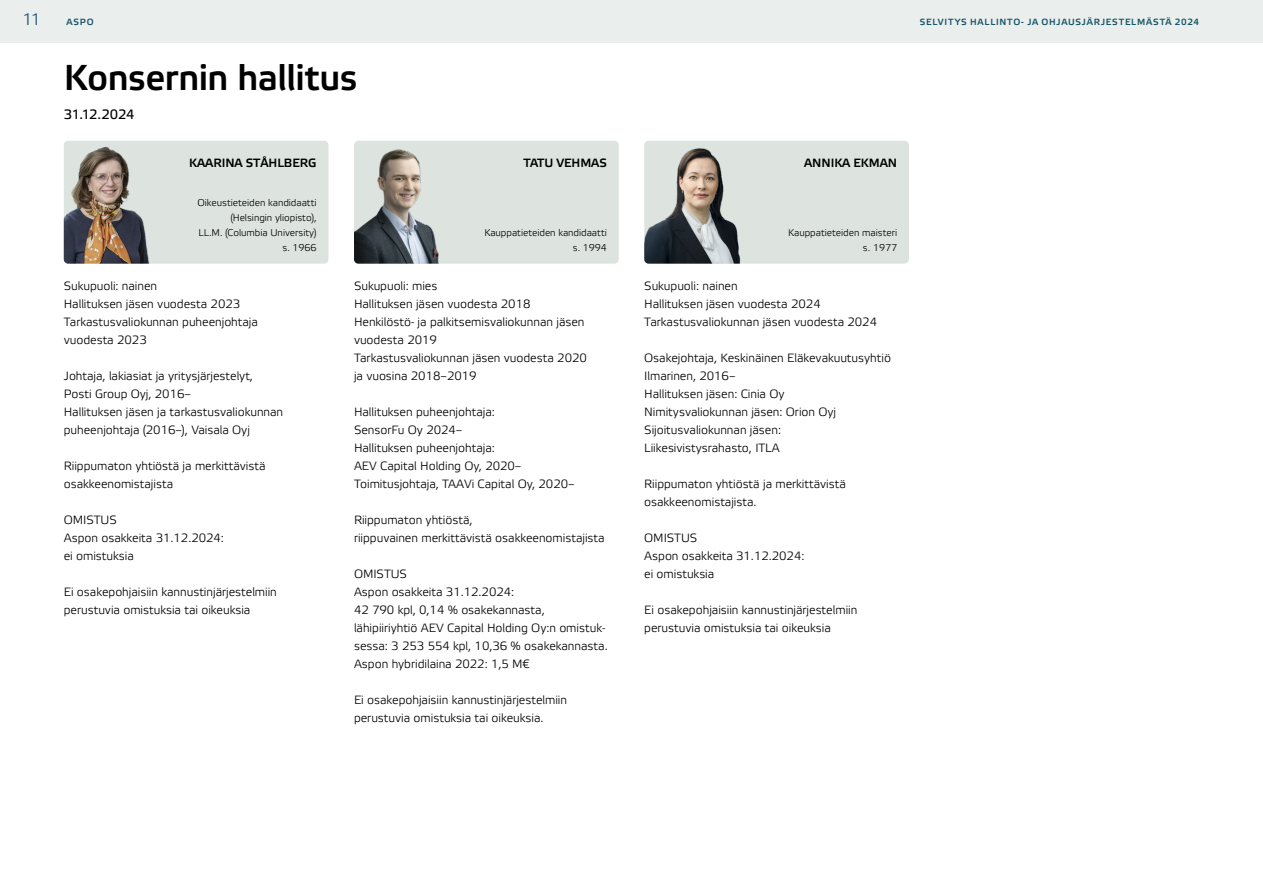
<style>
.page{position:relative;width:1263px;height:893px;background:#fff}
.page>*{position:absolute;margin:0;border:0;box-sizing:border-box;transform-origin:0 0}
.t1{font:700 36px "Etelka Light Pro";letter-spacing:-.015em;color:#000}
.t2{font:16.5px "Etelka Light Pro";color:#165569}
.t3{font:13.5px "Etelka Text";letter-spacing:-.025em;color:#000}
.t4{font:300 12px/18px "Etelka";letter-spacing:-.005em;color:#000}
.t5{font:700 12px "Etelka Light Pro";letter-spacing:-.005em;color:#000}
.t6{font:300 9.75px/15px "Etelka";letter-spacing:-.005em;color:#000;text-align:right}
.t7{font:700 9px "Etelka Light Pro";letter-spacing:.085em;color:#165569}
</style>
<div class="page">
<div style="left:0;top:0;width:1263px;height:43px;background:#eaeeec"></div>
<div style="left:644px;top:141px;width:265px;height:123px;background:#dde4e0;border-radius:4px"></div>
<img style="left:644px;top:143px;width:112px;height:121px">
<div style="left:354px;top:141px;width:265px;height:123px;background:#dde4e0;border-radius:4px"></div>
<img style="left:354px;top:143px;width:109px;height:121px">
<div style="left:64px;top:141px;width:264px;height:123px;background:#dde4e0;border-radius:4px"></div>
<img style="left:64px;top:141px;width:177px;height:123px">
<h2 class="t2" style="left:23px;top:10px;width:20px">11</h2>
<p class="t7" style="left:66px;top:16px;width:29px">ASPO</p>
<p class="t7" style="left:920px;top:16px;width:281px">SELVITYS HALLINTO- JA OHJAUSJÄRJESTELMÄSTÄ 2024</p>
<h1 class="t1" style="left:64px;top:58px;width:295px">Konsernin hallitus</h1>
<p class="t3" style="left:64px;top:106px;width:72px">31.12.2024</p>
<p class="t5" style="left:189px;top:157px;width:129px">KAARINA STÅHLBERG</p>
<p class="t6" style="left:197px;top:195px;width:121px">Oikeustieteiden kandidaatti (Helsingin yliopisto),<br>LL.M. (Columbia University) s. 1966</p>
<p class="t4" style="left:64px;top:277px;width:196px">Sukupuoli: nainen<br>Hallituksen jäsen vuodesta 2023<br>Tarkastusvaliokunnan puheenjohtaja vuodesta 2023</p>
<p class="t4" style="left:64px;top:367px;width:221px">Johtaja, lakiasiat ja yritysjärjestelyt, Posti Group Oyj, 2016–<br>Hallituksen jäsen ja tarkastusvaliokunnan puheenjohtaja (2016–), Vaisala Oyj</p>
<p class="t4" style="left:64px;top:457px;width:203px">Riippumaton yhtiöstä ja merkittävistä osakkeenomistajista</p>
<p class="t4" style="left:64px;top:511px;width:162px">OMISTUS<br>Aspon osakkeita 31.12.2024: ei omistuksia</p>
<p class="t4" style="left:64px;top:583px;width:215px">Ei osakepohjaisiin kannustinjärjestelmiin perustuvia omistuksia tai oikeuksia</p>
<p class="t5" style="left:524px;top:157px;width:85px">TATU VEHMAS</p>
<p class="t5" style="left:804px;top:157px;width:94px">ANNIKA EKMAN</p>
<p class="t6" style="left:484px;top:225px;width:124px">Kauppatieteiden kandidaatti s. 1994</p>
<p class="t6" style="left:788px;top:225px;width:110px">Kauppatieteiden maisteri s. 1977</p>
<p class="t4" style="left:354px;top:277px;width:234px">Sukupuoli: mies<br>Hallituksen jäsen vuodesta 2018<br>Henkilöstö- ja palkitsemisvaliokunnan jäsen vuodesta 2019<br>Tarkastusvaliokunnan jäsen vuodesta 2020 ja vuosina 2018–2019</p>
<p class="t4" style="left:354px;top:403px;width:222px">Hallituksen puheenjohtaja:<br>SensorFu Oy 2024–<br>Hallituksen puheenjohtaja:<br>AEV Capital Holding Oy, 2020–<br>Toimitusjohtaja, TAAVi Capital Oy, 2020–</p>
<p class="t4" style="left:354px;top:511px;width:252px">Riippumaton yhtiöstä,<br>riippuvainen merkittävistä osakkeenomistajista</p>
<p class="t4" style="left:354px;top:565px;width:255px">OMISTUS<br>Aspon osakkeita 31.12.2024:<br>42 790 kpl, 0,14 % osakekannasta, lähipiiriyhtiö AEV Capital Holding Oy:n omistuk&shy;sessa: 3 253 554 kpl, 10,36 % osakekannasta.<br>Aspon hybridilaina 2022: 1,5 M€</p>
<p class="t4" style="left:354px;top:691px;width:215px">Ei osakepohjaisiin kannustinjärjestelmiin perustuvia omistuksia tai oikeuksia.</p>
<p class="t4" style="left:644px;top:277px;width:234px">Sukupuoli: nainen<br>Hallituksen jäsen vuodesta 2024<br>Tarkastusvaliokunnan jäsen vuodesta 2024</p>
<p class="t4" style="left:644px;top:349px;width:248px">Osakejohtaja, Keskinäinen Eläkevakuutusyhtiö<br>Ilmarinen, 2016–<br>Hallituksen jäsen: Cinia Oy<br>Nimitysvaliokunnan jäsen: Orion Oyj<br>Sijoitusvaliokunnan jäsen:<br>Liikesivistysrahasto, ITLA</p>
<p class="t4" style="left:644px;top:475px;width:203px">Riippumaton yhtiöstä ja merkittävistä osakkeenomistajista.</p>
<p class="t4" style="left:644px;top:529px;width:162px">OMISTUS<br>Aspon osakkeita 31.12.2024: ei omistuksia</p>
<p class="t4" style="left:644px;top:601px;width:215px">Ei osakepohjaisiin kannustinjärjestelmiin perustuvia omistuksia tai oikeuksia</p>
</div>
